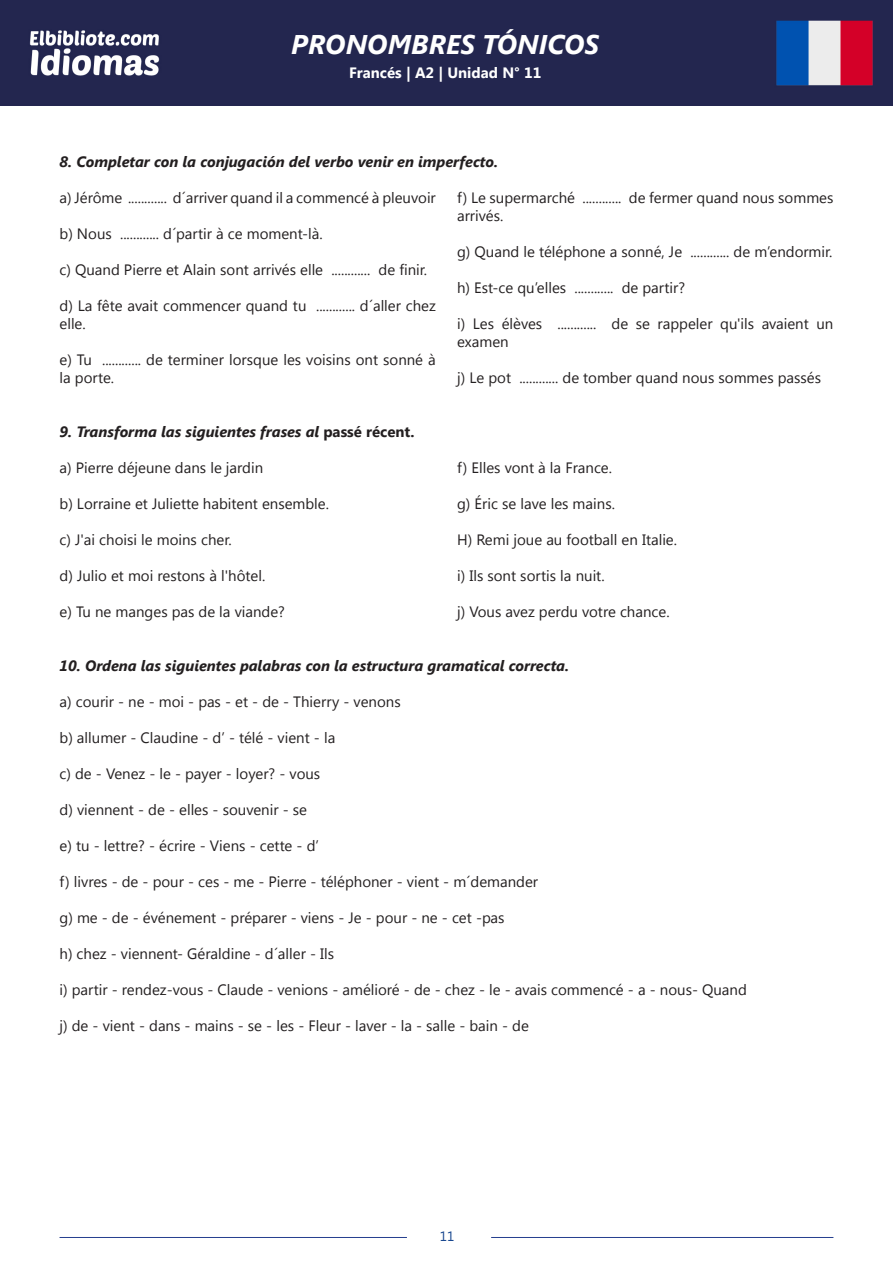
<style>
.page{position:relative;width:893px;height:1263px;background:#fff}
.page>*{position:absolute;margin:0;border:0;box-sizing:border-box;transform-origin:0 0}
.t1{font:italic 700 27px "Segoe UI";color:#fff}
.t2{font:15px/18px "Segoe UI";color:#231f20}
.t3{font:italic 700 15px "Segoe UI";color:#231f20}
.t4{font:700 15px "Segoe UI";color:#fff}
.t5{font:13.5px "Segoe UI";color:#18478f}
.s1{font-style:normal}
</style>
<div class="page">
<img style="left:0;top:0;width:893px;height:105px">
<hr style="left:60px;top:1237px;width:347px;height:1px;background:#253f8e">
<hr style="left:491px;top:1237px;width:342px;height:1px;background:#253f8e">
<h1 class="t1" style="left:291px;top:25px;width:309px">PRONOMBRES TÓNICOS</h1>
<p class="t4" style="left:349px;top:62px;width:194px">Francés | A2 | Unidad N° 11</p>
<p class="t3" style="left:60px;top:151px;width:440px">8. Completar con la conjugación del verbo venir en imperfecto.</p>
<p class="t2" style="left:60px;top:188px;width:378px">a) Jérôme ............ d´arriver quand il a commencé à pleuvoir</p>
<p class="t2" style="left:60px;top:224px;width:265px">b) Nous ............ d´partir à ce moment-là.</p>
<p class="t2" style="left:60px;top:260px;width:369px">c) Quand Pierre et Alain sont arrivés elle ............ de finir.</p>
<p class="t2" style="left:60px;top:296px;width:378px">d) La fête avait commencer quand tu ............ d´aller chez elle.</p>
<p class="t2" style="left:60px;top:350px;width:378px">e) Tu ............ de terminer lorsque les voisins ont sonné à la porte.</p>
<p class="t2" style="left:457px;top:188px;width:378px">f) Le supermarché ............ de fermer quand nous sommes arrivés.</p>
<p class="t2" style="left:457px;top:242px;width:377px">g) Quand le téléphone a sonné, Je ............ de m’endormir.</p>
<p class="t2" style="left:457px;top:278px;width:229px">h) Est-ce qu’elles ............ de partir?</p>
<p class="t2" style="left:457px;top:314px;width:378px">i) Les élèves ............ de se rappeler qu'ils avaient un examen</p>
<p class="t2" style="left:457px;top:368px;width:365px">j) Le pot ............ de tomber quand nous sommes passés</p>
<p class="t3" style="left:60px;top:421px;width:356px">9. Transforma las siguientes frases al <span class="s1">passé récent.</span></p>
<p class="t2" style="left:60px;top:458px;width:205px">a) Pierre déjeune dans le jardin</p>
<p class="t2" style="left:60px;top:494px;width:271px">b) Lorraine et Juliette habitent ensemble.</p>
<p class="t2" style="left:60px;top:530px;width:174px">c) J'ai choisi le moins cher.</p>
<p class="t2" style="left:60px;top:566px;width:207px">d) Julio et moi restons à l'hôtel.</p>
<p class="t2" style="left:60px;top:602px;width:227px">e) Tu ne manges pas de la viande?</p>
<p class="t2" style="left:457px;top:458px;width:156px">f) Elles vont à la France.</p>
<p class="t2" style="left:457px;top:494px;width:159px">g) Éric se lave les mains.</p>
<p class="t2" style="left:457px;top:530px;width:221px">H) Remi joue au football en Italie.</p>
<p class="t2" style="left:457px;top:566px;width:149px">i) Ils sont sortis la nuit.</p>
<p class="t2" style="left:457px;top:602px;width:214px">j) Vous avez perdu votre chance.</p>
<p class="t3" style="left:60px;top:655px;width:511px">10. Ordena las siguientes palabras con la estructura gramatical correcta.</p>
<p class="t2" style="left:60px;top:692px;width:343px">a) courir - ne - moi - pas - et - de - Thierry - venons</p>
<p class="t2" style="left:60px;top:728px;width:277px">b) allumer - Claudine - d’ - télé - vient - la</p>
<p class="t2" style="left:60px;top:764px;width:262px">c) de - Venez - le - payer - loyer? - vous</p>
<p class="t2" style="left:60px;top:800px;width:249px">d) viennent - de - elles - souvenir - se</p>
<p class="t2" style="left:60px;top:836px;width:261px">e) tu - lettre? - écrire - Viens - cette - d’</p>
<p class="t2" style="left:60px;top:872px;width:480px">f) livres - de - pour - ces - me - Pierre - téléphoner - vient - m´demander</p>
<p class="t2" style="left:60px;top:908px;width:447px">g) me - de - événement - préparer - viens - Je - pour - ne - cet -pas</p>
<p class="t2" style="left:60px;top:944px;width:276px">h) chez - viennent- Géraldine - d´aller - Ils</p>
<p class="t2" style="left:60px;top:980px;width:689px">i) partir - rendez-vous - Claude - venions - amélioré - de - chez - le - avais commencé - a - nous- Quand</p>
<p class="t2" style="left:60px;top:1016px;width:471px">j) de - vient - dans - mains - se - les - Fleur - laver - la - salle - bain - de</p>
<p class="t5" style="left:440px;top:1226px;width:16px">11</p>
</div>
